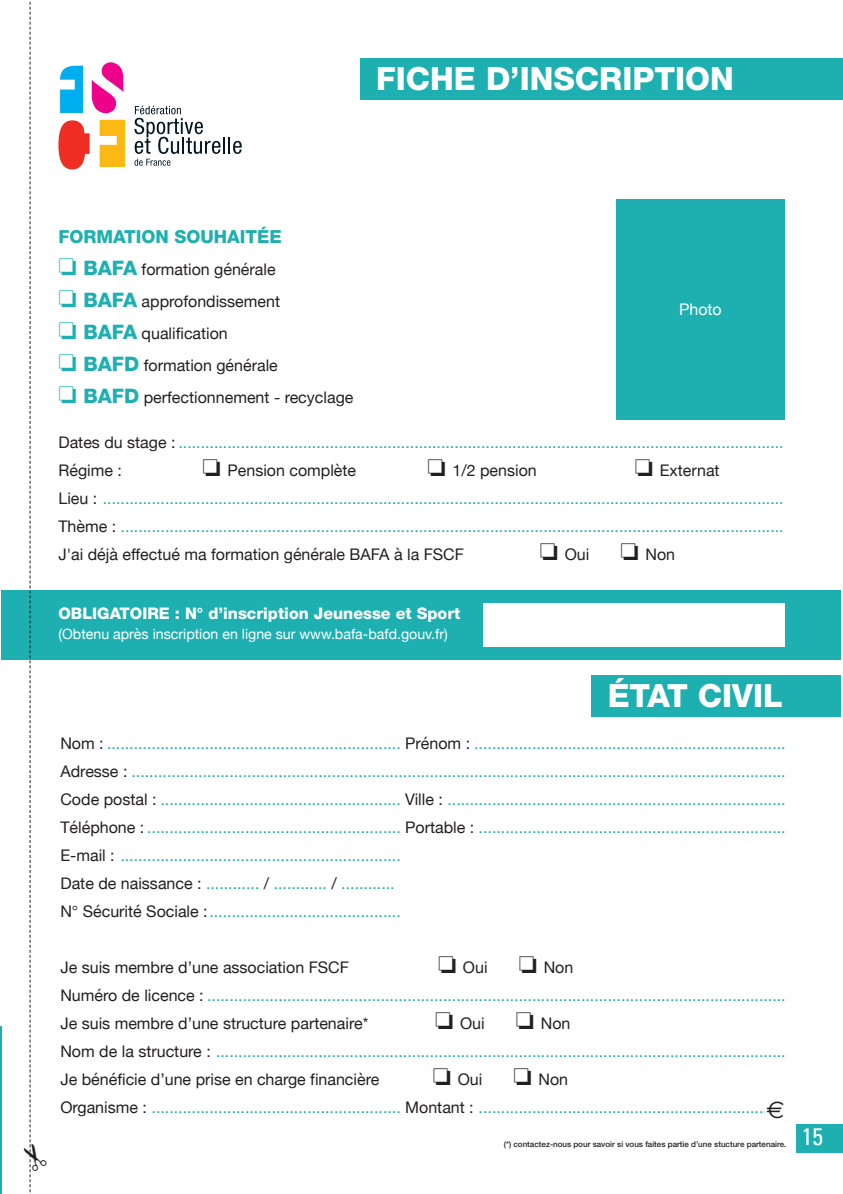
<style>
.page{position:relative;width:843px;height:1194px;background:#fff}
.page>*{position:absolute;margin:0;border:0;box-sizing:border-box;transform-origin:0 0}
.t1{font:800 32px "Helvetica Neue";color:#fff}
.t2{font:condensed 24px "Univers";color:#fff}
.t3{font:24px "Euro Sans";color:#231f20}
.t4{font:800 18px "Helvetica Neue";color:#1eb0b0}
.t5{font:16px/28px "Helvetica Neue";color:#1eb0b0}
.t6{font:16px/32px "Helvetica Neue";color:#231f20}
.t7{font:800 16px "Helvetica Neue";color:#fff}
.t8{font:16px "Helvetica Neue";color:#fff}
.t9{font:14.2px "Helvetica Neue";color:#fff}
.t10{font:500 8px "Helvetica Neue";color:#231f20}
.s1{color:#1eb0b0}
.s2{font-weight:800;font-size:20px;color:#1eb0b0}
.s3{color:#231f20}
</style>
<div class="page">
<div style="left:795px;top:1124px;width:47px;height:29px;background:#1eb0b0"></div>
<svg style="left:58px;top:120px;width:32px;height:49px"></svg>
<svg style="left:92px;top:62px;width:31px;height:51px"></svg>
<svg style="left:60px;top:66px;width:23px;height:47px"></svg>
<svg style="left:100px;top:120px;width:25px;height:47px"></svg>
<svg style="left:134px;top:106px;width:108px;height:60px"></svg>
<div style="left:360px;top:58px;width:482px;height:42px;background:#1eb0b0"></div>
<div style="left:616px;top:199px;width:168px;height:220px;background:#1eb0b0"></div>
<div style="left:2px;top:590px;width:839px;height:70px;background:#1eb0b0"></div>
<div style="left:483px;top:603px;width:301px;height:44px;background:#fff"></div>
<div style="left:591px;top:675px;width:250px;height:42px;background:#1eb0b0"></div>
<hr style="left:0;top:1027px;width:2px;height:167px;background:#1eb0b0">
<svg style="left:29px;top:2px;width:2px;height:1190px"></svg>
<h1 class="t1" style="left:376px;top:67px;width:359px">FICHE D’INSCRIPTION</h1>
<p class="t4" style="left:58px;top:230px;width:225px">FORMATION SOUHAITÉE</p>
<p class="t6" style="left:58px;top:253px;width:296px"><span class="s1">❏</span> <span class="s2">BAFA</span> formation générale<br><span class="s1">❏</span> <span class="s2">BAFA</span> approfondissement<br><span class="s1">❏</span> <span class="s2">BAFA</span> qualification<br><span class="s1">❏</span> <span class="s2">BAFD</span> formation générale<br><span class="s1">❏</span> <span class="s2">BAFD</span> perfectionnement - recyclage</p>
<p class="t5" style="left:58px;top:428px;width:726px"><span class="s3">Dates du stage :</span> ........................................................................................................................................<br><span class="s3">Régime :</span></p>
<p class="t8" style="left:679px;top:300px;width:44px">Photo</p>
<p class="t5" style="left:58px;top:456px;width:726px;text-indent:576px"><span class="s3">❏ Externat<br>Lieu :</span> .........................................................................................................................................................<br><span class="s3">Thème :</span> .....................................................................................................................................................<br><span class="s3">J'ai déjà effectué ma formation générale BAFA à la FSCF</span></p>
<p class="t6" style="left:202px;top:454px;width:155px">❏ Pension complète</p>
<p class="t6" style="left:427px;top:454px;width:111px">❏ 1/2 pension</p>
<p class="t6" style="left:539px;top:538px;width:51px">❏ Oui</p>
<p class="t6" style="left:620px;top:538px;width:56px">❏ Non</p>
<p class="t7" style="left:58px;top:608px;width:403px">OBLIGATOIRE : N° d’inscription Jeunesse et Sport</p>
<p class="t9" style="left:58px;top:626px;width:391px">(Obtenu après inscription en ligne sur www.bafa-bafd.gouv.fr)</p>
<h1 class="t1" style="left:607px;top:684px;width:176px">ÉTAT CIVIL</h1>
<p class="t5" style="left:60px;top:729px;width:726px"><span class="s3">Nom :</span> .................................................................. <span class="s3">Prénom :</span> ......................................................................<br><span class="s3">Adresse :</span> ...................................................................................................................................................<br><span class="s3">Code postal :</span> ...................................................... <span class="s3">Ville :</span> ............................................................................<br><span class="s3">Téléphone :</span> ......................................................... <span class="s3">Portable :</span> .....................................................................<br><span class="s3">E-mail :</span> ...............................................................<br><span class="s3">Date de naissance :</span> ............ <span class="s3">/</span> ............ <span class="s3">/</span> ............<br><span class="s3">N° Sécurité Sociale :</span>...........................................</p>
<p class="t6" style="left:60px;top:951px;width:290px">Je suis membre d’une association FSCF</p>
<p class="t6" style="left:438px;top:951px;width:51px">❏ Oui</p>
<p class="t5" style="left:60px;top:953px;width:726px;text-indent:458px"><span class="s3">❏ Non<br>Numéro de licence :</span> ..................................................................................................................................<br><span class="s3">Je suis membre d’une structure partenaire*</span></p>
<p class="t5" style="left:60px;top:1009px;width:726px;text-indent:455px"><span class="s3">❏ Non<br>Nom de la structure :</span> ................................................................................................................................<br><span class="s3">Je bénéficie d’une prise en charge financière</span></p>
<p class="t6" style="left:435px;top:1007px;width:51px">❏ Oui</p>
<p class="t5" style="left:60px;top:1065px;width:726px;text-indent:453px"><span class="s3">❏ Non<br>Organisme :</span> ........................................................ <span class="s3">Montant :</span> .....................................................................</p>
<p class="t6" style="left:432px;top:1063px;width:51px">❏ Oui</p>
<h2 class="t3" style="left:766px;top:1096px;width:19px">€</h2>
<p class="t10" style="left:504px;top:1142px;width:284px">(*) contactez-nous pour savoir si vous faites partie d’une stucture partenaire.</p>
<h2 class="t2" style="left:801px;top:1127px;width:23px">15</h2>
</div>
